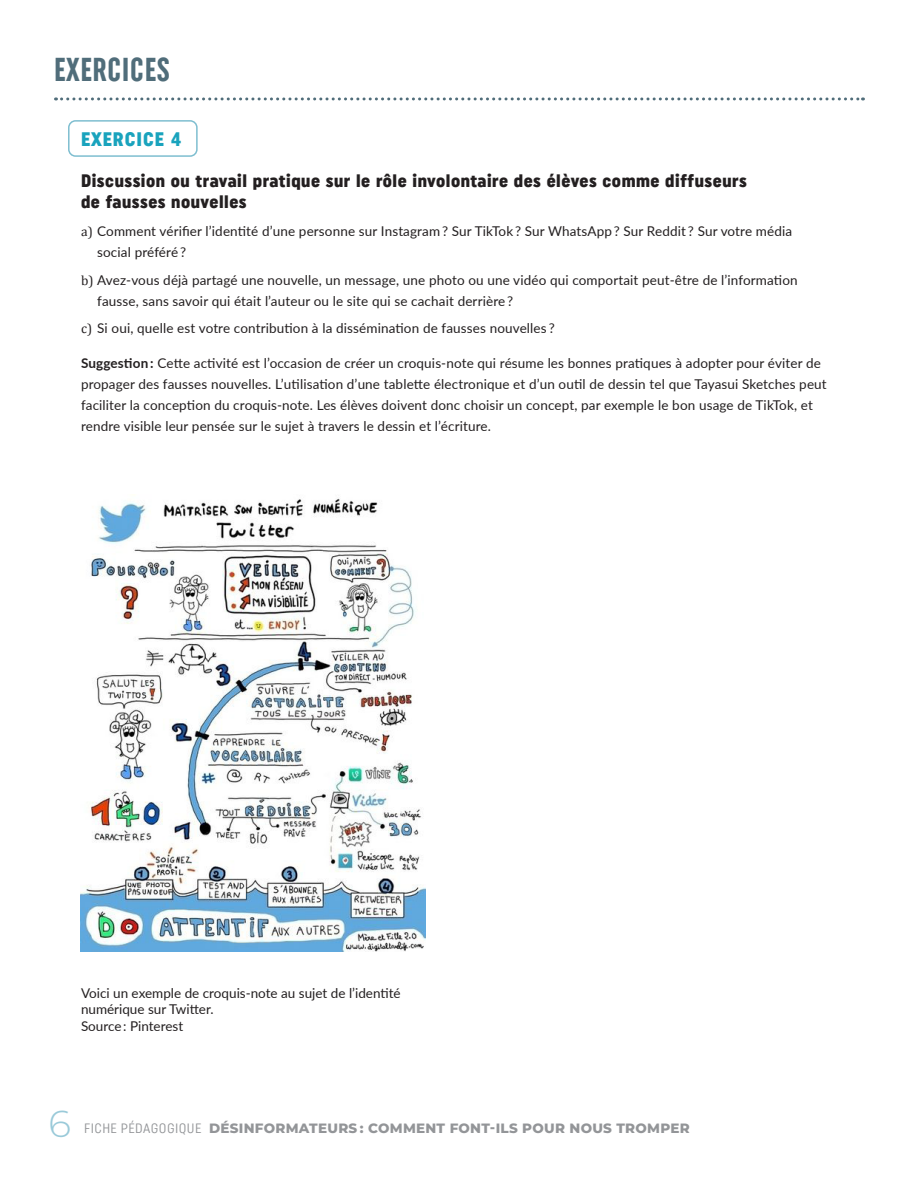
<style>
.page{position:relative;width:918px;height:1188px;background:#fff}
.page>*{position:absolute;margin:0;border:0;box-sizing:border-box;transform-origin:0 0}
.t1{font:300 37.5px "Montserrat";color:#9acad9}
.Titre_1{font:33px "Uniform Extra Condensed 3";letter-spacing:.02em;color:#506d7a}
.Titre_3{font:19.5px "Uniform Condensed 3";letter-spacing:.05em;color:#19a3bd}
.Questions{font:18px/21px "Uniform Condensed 3";letter-spacing:.03em;color:#231f20}
.Texte-courant___SB{font:13.5px/21px "Lato";letter-spacing:.01em;color:#231f20}
.t2{font:800 13.5px "Montserrat";letter-spacing:.02em;color:#939598}
.s1{font-family:"Cambria"}
.s2{font-weight:700}
.s3{font-family:"Uniform Condensed 6";font-weight:400}
</style>
<div class="page">
<div style="left:68px;top:120px;width:130px;height:37px;border:2px solid #7ebed0;border-radius:7px"></div>
<svg style="left:56px;top:97px;width:807px;height:3px"></svg>
<img style="left:81px;top:498px;width:344px;height:453px">
<p class="Titre_1" style="left:54px;top:50px;width:117px">EXERCICES</p>
<p class="Titre_3" style="left:81px;top:127px;width:102px">EXERCICE 4</p>
<p class="Questions" style="left:81px;top:170px;width:667px">Discussion ou travail pratique sur le rôle involontaire des élèves comme diffuseurs de fausses nouvelles</p>
<p class="Texte-courant___SB" style="left:97px;top:220px;width:696px;text-indent:-16px"><span class="s1">a)</span> Comment vérifier l’identité d’une personne sur Instagram ? Sur TikTok ? Sur WhatsApp ? Sur Reddit ? Sur votre média social préféré ?</p>
<p class="Texte-courant___SB" style="left:97px;top:269px;width:702px;text-indent:-16px"><span class="s1">b)</span> Avez-vous déjà partagé une nouvelle, un message, une photo ou une vidéo qui comportait peut-être de l’information fausse, sans savoir qui était l’auteur ou le site qui se cachait derrière ?</p>
<p class="Texte-courant___SB" style="left:81px;top:317px;width:475px"><span class="s1">c)</span> Si oui, quelle est votre contribution à la dissémination de fausses nouvelles ?</p>
<p class="Texte-courant___SB" style="left:81px;top:352px;width:747px"><span class="s2">Suggestion :</span> Cette activité est l’occasion de créer un croquis-note qui résume les bonnes pratiques à adopter pour éviter de propager des fausses nouvelles. L’utilisation d’une tablette électronique et d’un outil de dessin tel que Tayasui Sketches peut faciliter la conception du croquis-note. Les élèves doivent donc choisir un concept, par exemple le bon usage de TikTok, et rendre visible leur pensée sur le sujet à travers le dessin et l’écriture.</p>
<p class="Texte-courant___SB" style="left:81px;top:984px;width:321px;line-height:16.5px">Voici un exemple de croquis-note au sujet de l’identité numérique sur Twitter.<br>Source : Pinterest</p>
<p class="t1" style="left:49px;top:1098px;width:24px">6</p>
<p class="t2" style="left:84px;top:1118px;width:607px"><span class="s3">FICHE PÉDAGOGIQUE</span> DÉSINFORMATEURS : COMMENT FONT-ILS POUR NOUS TROMPER</p>
</div>
